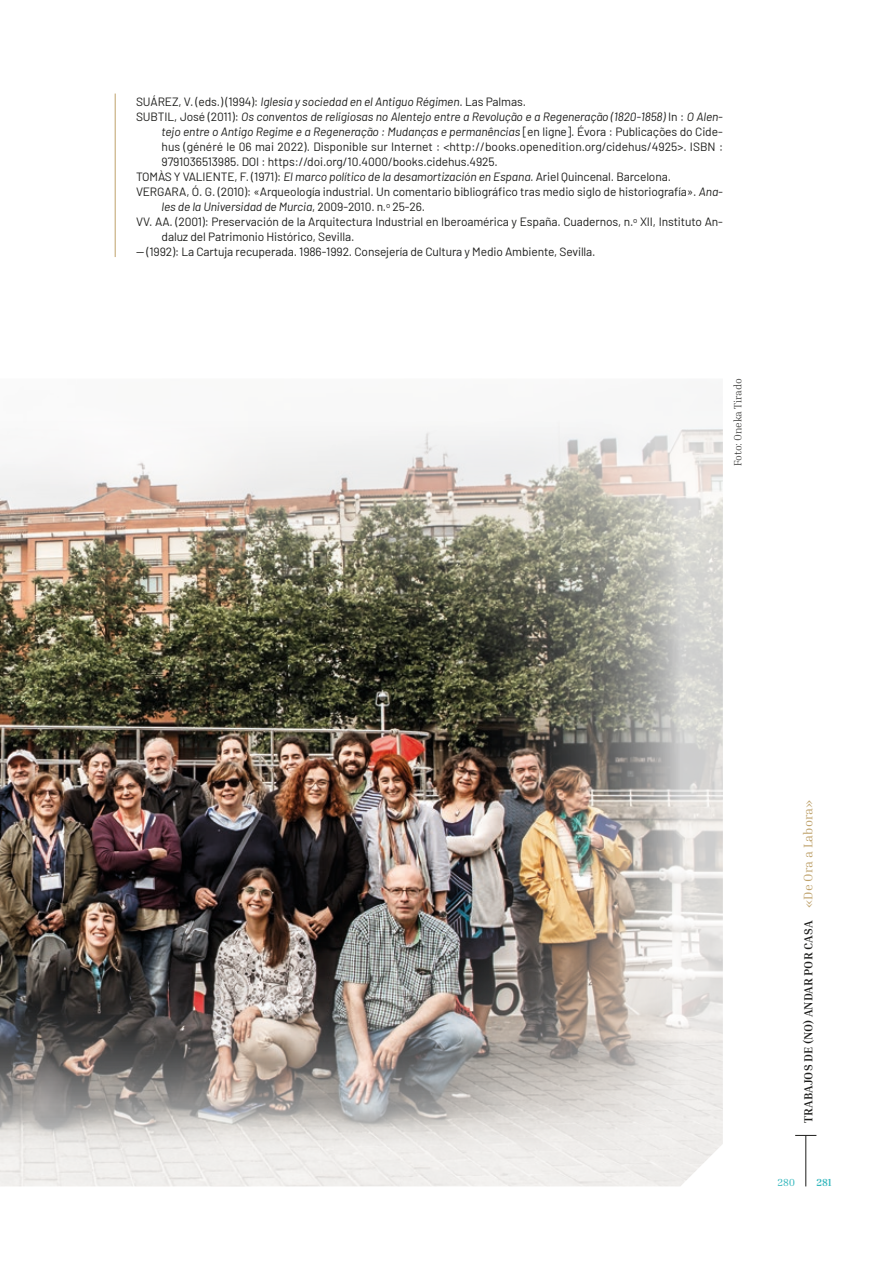
<style>
.page{position:relative;width:893px;height:1263px;background:#fff}
.page>*{position:absolute;margin:0;border:0;box-sizing:border-box;transform-origin:0 0}
.t1{font:12px "Barlow";letter-spacing:-.01em;color:#1d1d1b}
.t2{font:italic 12px "Barlow";letter-spacing:-.01em;color:#1d1d1b}
.t3{font:700 12px "Inria Serif";color:#1d1d1b}
.t4{font:300 10.5px "Inria Serif";letter-spacing:-.01em;color:#1d1d1b}
.t5{font:10.5px "Inria Serif";color:#33b7bd}
.t6{font:700 10.5px "Inria Serif";color:#33b7bd}
.s1{font-style:normal}
.s2{font-style:italic}
.s3{font-weight:400;font-size:12.75px;color:#bea16a}
</style>
<div class="page">
<img style="left:0;top:428px;width:723px;height:758px">
<img style="left:0;top:422px;width:680px;height:722px">
<hr style="left:115px;top:94px;width:1px;height:163px;background:#bea16a">
<hr style="left:805px;top:1135px;width:1px;height:51px;background:#1d1d1b">
<svg style="left:795px;top:1135px;width:21px;height:1px"></svg>
<p class="t2" style="left:136px;top:93px;width:391px"><span class="s1">SUÁREZ, V. (eds.) (1994):</span> Iglesia y sociedad en el Antiguo Régimen<span class="s1">. Las Palmas.</span></p>
<p class="t2" style="left:136px;top:108px;width:588px"><span class="s1">SUBTIL, José (2011):</span> Os conventos de religiosas no Alentejo entre a Revolução e a Regeneração (1820-1858) <span class="s1">In :</span> O Alen-</p>
<p class="t2" style="left:162px;top:123px;width:563px">tejo entre o Antigo Regime e a Regeneração : Mudanças e permanências <span class="s1">[en ligne]. Évora : Publicações do Cide-</span></p>
<p class="t1" style="left:162px;top:138px;width:563px">hus (généré le 06 mai 2022). Disponible sur Internet : &lt;http://books.openedition.org/cidehus/4925&gt;. ISBN :</p>
<p class="t1" style="left:162px;top:153px;width:338px">9791036513985. DOI : https://doi.org/10.4000/books.cidehus.4925.</p>
<p class="t1" style="left:136px;top:168px;width:536px">TOMÀS Y VALIENTE, F. (1971): <span class="s2">El marco político de la desamortización en Espana.</span> Ariel Quincenal. Barcelona.</p>
<p class="t1" style="left:136px;top:183px;width:588px">VERGARA, Ó. G. (2010): «Arqueología industrial. Un comentario bibliográfico tras medio siglo de historiografía». <span class="s2">Ana-</span></p>
<p class="t2" style="left:162px;top:198px;width:265px">les de la Universidad de Murcia<span class="s1">, 2009-2010. n.</span><sup>o</sup> <span class="s1">25-26.</span></p>
<p class="t1" style="left:136px;top:213px;width:588px">VV. AA. (2001): Preservación de la Arquitectura Industrial en Iberoamérica y España. Cuadernos, n.<sup>o</sup> XII, Instituto An-</p>
<p class="t1" style="left:162px;top:228px;width:194px">daluz del Patrimonio Histórico, Sevilla.</p>
<p class="t1" style="left:136px;top:243px;width:461px">— (1992): La Cartuja recuperada. 1986-1992. Consejería de Cultura y Medio Ambiente, Sevilla.</p>
<p class="t4" style="left:731px;top:466px;width:89px;rotate:-90deg">Foto: Oneka Tirado</p>
<p class="t3" style="left:801px;top:1123px;width:325px;rotate:-90deg">TRABAJOS DE (NO) ANDAR POR CASA <span class="s3">«De Ora a Labora»</span></p>
<p class="t5" style="left:777px;top:1176px;width:19px">280</p>
<p class="t6" style="left:816px;top:1176px;width:17px">281</p>
</div>
